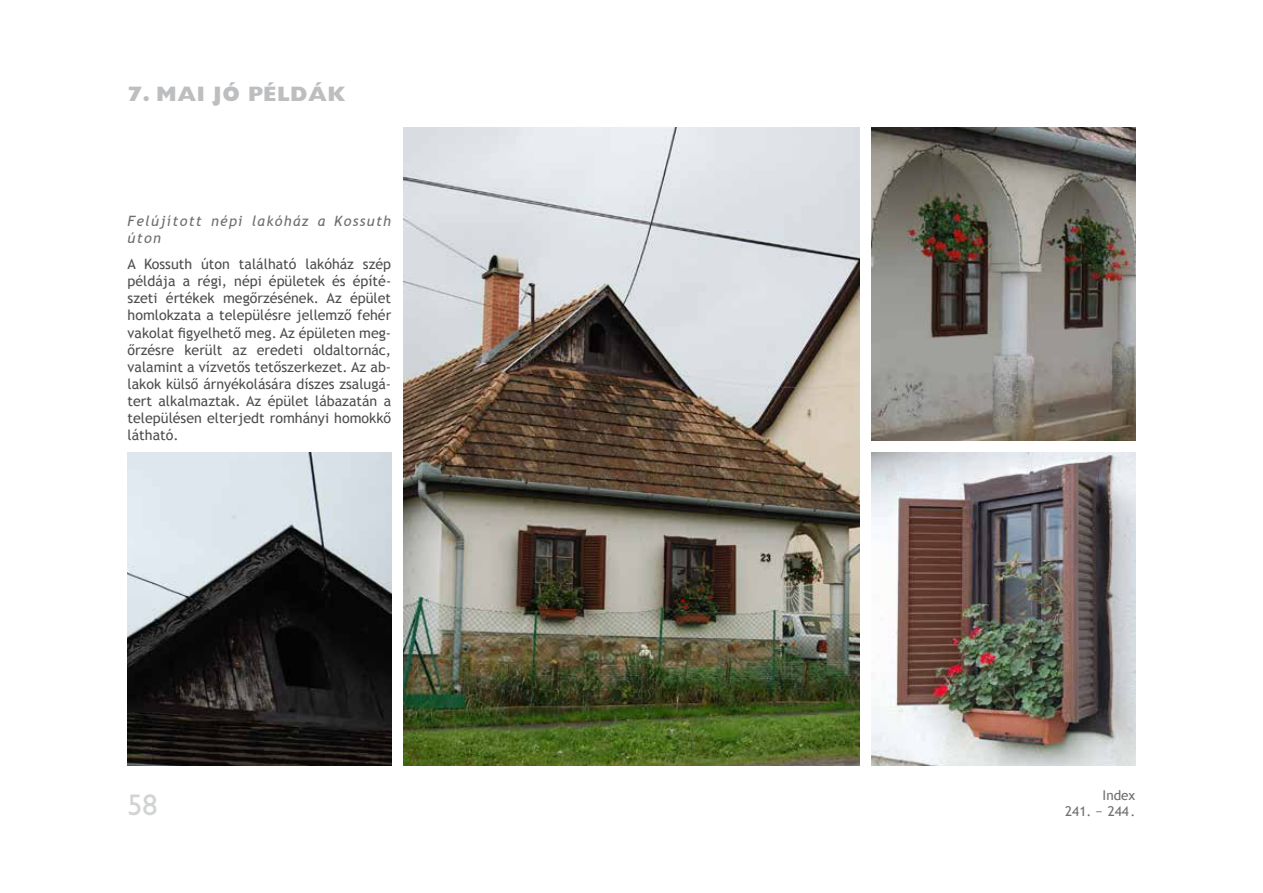
<style>
.page{position:relative;width:1263px;height:893px;background:#fff}
.page>*{position:absolute;margin:0;border:0;box-sizing:border-box;transform-origin:0 0}
.t1{font:30px "H Gill Sans A";color:#d1d3d4}
.t2{font:21px "H Gill Sans Extra Bold A";letter-spacing:.03em;color:#bcbec0}
.t3{font:14.25px/17.1px "Trebuchet MS";color:#4d4d4f;text-align:justify}
.t4{font:italic 14.25px/17.1px "Trebuchet MS";letter-spacing:.09em;color:#6d6e71}
.t5{font:13.5px/16.4px "Trebuchet MS";color:#6d6e71;text-align:right}
</style>
<div class="page">
<img style="left:872px;top:128px;width:263px;height:312px">
<img style="left:872px;top:453px;width:263px;height:312px">
<img style="left:128px;top:453px;width:263px;height:312px">
<img style="left:404px;top:128px;width:455px;height:637px">
<h2 class="t2" style="left:128px;top:81px;width:219px">7. MAI JÓ PÉLDÁK</h2>
<p class="t4" style="left:128px;top:213px;width:265px">Felújított népi lakóház a Kossuth úton</p>
<p class="t3" style="left:128px;top:256px;width:265px">A Kossuth úton található lakóház szép példája a régi, népi épületek és építé&shy;szeti értékek megőrzésének. Az épület homlokzata a településre jellemző fehér vakolat figyelhető meg. Az épületen meg&shy;őrzésre került az eredeti oldaltornác, valamint a vízvetős tetőszerkezet. Az ab&shy;lakok külső árnyékolására díszes zsalugá&shy;tert alkalmaztak. Az épület lábazatán a településen elterjedt romhányi homokkő látható.</p>
<h1 class="t1" style="left:128px;top:788px;width:31px">58</h1>
<p class="t5" style="left:1065px;top:787px;width:72px">Index<br>241. − 244.</p>
</div>
